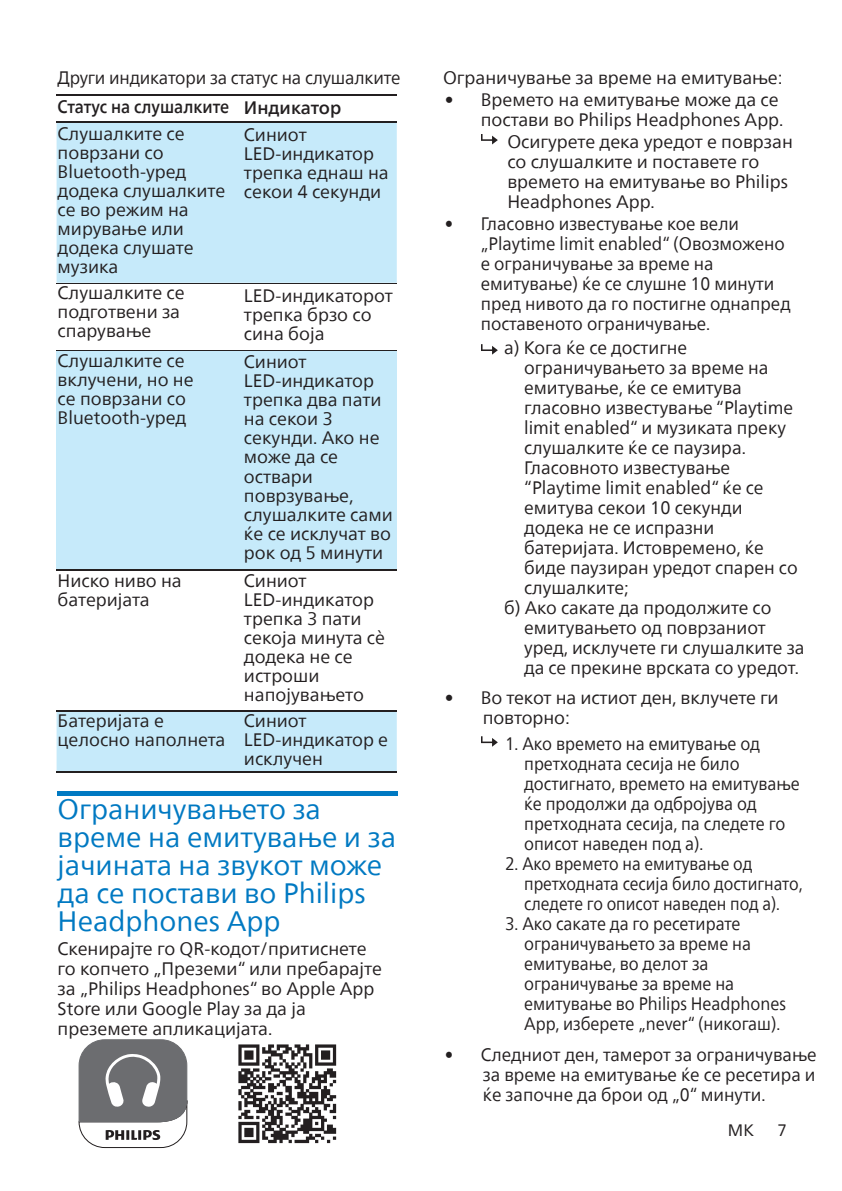
<style>
.page{position:relative;width:842px;height:1191px;background:#fff}
.page>*{position:absolute;margin:0;border:0;box-sizing:border-box;transform-origin:0 0}
.t1{font:28px/28px "Neue Frutiger World";color:#0079c2}
.t2{font:18px/19px "Neue Frutiger World";color:#231f20}
.t3{font:18px/20px "Neue Frutiger World";color:#231f20;scale:.91 1}
.t4{font:18px/20px "Neue Frutiger World";color:#231f20;scale:.95 1}
.t5{font:18px/20px "Neue Frutiger World";color:#231f20;text-align:justify;scale:.96 1}
.t6{font:500 18px "Neue Frutiger World";color:#231f20;scale:.9 1}
.t7{font:16.6px "Neue Frutiger World";color:#231f20}
</style>
<div class="page">
<div style="left:221px;top:350px;width:176px;height:219px;background:#c6eafa"></div>
<div style="left:57px;top:350px;width:164px;height:219px;background:#c6eafa"></div>
<div style="left:57px;top:122px;width:340px;height:161px;background:#c6eafa"></div>
<hr style="left:57px;top:95px;width:164px;height:1px;background:#231f20">
<hr style="left:221px;top:95px;width:176px;height:1px;background:#231f20">
<hr style="left:57px;top:121px;width:164px;height:1px;background:#231f20">
<hr style="left:221px;top:121px;width:176px;height:1px;background:#231f20">
<hr style="left:57px;top:283px;width:164px;height:1px;background:#231f20">
<hr style="left:221px;top:283px;width:176px;height:1px;background:#231f20">
<hr style="left:57px;top:350px;width:164px;height:1px;background:#231f20">
<hr style="left:221px;top:350px;width:176px;height:1px;background:#231f20">
<hr style="left:58px;top:791px;width:340px;height:4px;background:#0079c2">
<img style="left:238px;top:1044px;width:99px;height:100px">
<svg style="left:79px;top:1039px;width:108px;height:108px"></svg>
<div style="left:57px;top:711px;width:340px;height:60px;background:#c6eafa"></div>
<hr style="left:57px;top:569px;width:164px;height:1px;background:#231f20">
<hr style="left:221px;top:569px;width:176px;height:1px;background:#231f20">
<hr style="left:57px;top:710px;width:164px;height:1px;background:#231f20">
<hr style="left:221px;top:710px;width:176px;height:1px;background:#231f20">
<hr style="left:57px;top:771px;width:164px;height:1px;background:#231f20">
<hr style="left:221px;top:771px;width:176px;height:1px;background:#231f20">
<svg style="left:481px;top:134px;width:17px;height:10px"></svg>
<svg style="left:481px;top:344px;width:17px;height:11px"></svg>
<svg style="left:481px;top:736px;width:17px;height:10px"></svg>
<p class="t4" style="left:58px;top:68px;width:362px">Други индикатори за статус на слушалките</p>
<p class="t6" style="left:58px;top:92px;width:317px">Статус на слушалките Индикатор</p>
<p class="t2" style="left:58px;top:125px;width:169px">Слушалките се поврзани со<br>Bluetooth-уред додека слушалките се во режим на мирување или додека слушате музика</p>
<p class="t2" style="left:244px;top:126px;width:146px">Синиот<br>LED-индикатор трепка еднаш на секои 4 секунди</p>
<p class="t2" style="left:58px;top:284px;width:129px">Слушалките се подготвени за спарување</p>
<p class="t2" style="left:244px;top:286px;width:150px">LED-индикаторот трепка брзо со сина боја</p>
<p class="t2" style="left:58px;top:352px;width:137px">Слушалките се вклучени, но не се поврзани со<br>Bluetooth-уред</p>
<p class="t2" style="left:244px;top:353px;width:150px">Синиот<br>LED-индикатор трепка два пати на секои 3 секунди. Ако не може да се оствари поврзување, слушалките сами ќе се исклучат во рок од 5 минути</p>
<p class="t2" style="left:58px;top:572px;width:126px">Ниско ниво на батеријата</p>
<p class="t2" style="left:244px;top:572px;width:142px">Синиот<br>LED-индикатор трепка 3 пати секоја минута сè додека не се истроши напојувањето</p>
<p class="t2" style="left:58px;top:712px;width:169px">Батеријата е целосно наполнета</p>
<p class="t2" style="left:244px;top:711px;width:146px">Синиот<br>LED-индикатор е исклучен</p>
<h1 class="t1" style="left:58px;top:796px;width:340px">Ограничувањето за време на емитување и за јачината на звукот може да се постави во Philips<br>Headphones App</h1>
<p class="t2" style="left:58px;top:939px;width:326px;line-height:20px">Скенирајте го QR-кодот/притиснете го копчето „Преземи“ или пребарајте за „Philips Headphones“ во Apple App<br>Store или Google Play за да ја преземете апликацијата.</p>
<p class="t2" style="left:443px;top:68px;width:341px">Ограничување за време на емитување:</p>
<p class="t2" style="left:445px;top:90px;width:340px;line-height:20px;text-align:right">• Времето на емитување може да се постави во Philips Headphones App.</p>
<p class="t2" style="left:507px;top:132px;width:287px;line-height:20px">Осигурете дека уредот е поврзан со слушалките и поставете го времето на емитување во Philips<br>Headphones App.</p>
<p class="t4" style="left:481px;top:213px;width:328px;text-indent:-36px">• Гласовно известување кое вели „Playtime limit enabled“ (Овозможено е ограничување за време на емитување) ќе се слушне 10 минути пред нивото да го постигне однапред поставеното ограничување.</p>
<p class="t2" style="left:504px;top:339px;width:184px">a) Кога ќе се достигне</p>
<p class="t2" style="left:524px;top:359px;width:246px">ограничувањето за време на</p>
<p class="t2" style="left:524px;top:379px;width:219px">емитување, ќе се емитува</p>
<p class="t2" style="left:524px;top:399px;width:271px">гласовно известување “Playtime</p>
<p class="t2" style="left:524px;top:419px;width:263px">limit enabled“ и музиката преку</p>
<p class="t2" style="left:524px;top:439px;width:223px">слушалките ќе се паузира.</p>
<p class="t2" style="left:524px;top:459px;width:208px">Гласовното известување</p>
<p class="t2" style="left:524px;top:479px;width:241px">“Playtime limit enabled“ ќе се</p>
<p class="t2" style="left:524px;top:499px;width:220px">емитува секои 10 секунди</p>
<p class="t2" style="left:524px;top:519px;width:192px">додека не се испразни</p>
<p class="t2" style="left:524px;top:539px;width:241px">батеријата. Истовремено, ќе</p>
<p class="t2" style="left:524px;top:559px;width:275px">биде паузиран уредот спарен со</p>
<p class="t2" style="left:524px;top:579px;width:106px">слушалките;</p>
<p class="t2" style="left:504px;top:599px;width:269px">б) Ако сакате да продолжите со</p>
<p class="t2" style="left:524px;top:619px;width:243px">емитувањето од поврзаниот</p>
<p class="t2" style="left:524px;top:639px;width:282px">уред, исклучете ги слушалките за</p>
<p class="t2" style="left:524px;top:659px;width:276px">да се прекине врската со уредот.</p>
<p class="t2" style="left:483px;top:688px;width:297px;line-height:20px;text-indent:-38px">• Во текот на истиот ден, вклучете ги повторно:</p>
<p class="t3" style="left:524px;top:734px;width:304px;text-indent:-19px">1. Ако времето на емитување од претходната сесија не било достигнато, времето на емитување ќе продолжи да одбројува од претходната сесија, па следете го описот наведен под а).</p>
<p class="t3" style="left:524px;top:854px;width:307px;text-indent:-19px">2. Ако времето на емитување од претходната сесија било достигнато, следете го описот наведен под а).</p>
<p class="t3" style="left:524px;top:914px;width:289px;text-indent:-19px">3. Ако сакате да го ресетирате ограничувањето за време на емитување, во делот за ограничување за време на емитување во Philips Headphones<br>App, изберете „never“ (никогаш).</p>
<p class="t5" style="left:483px;top:1044px;width:349px;text-indent:-38px">• Следниот ден, тамерот за ограничување за време на емитување ќе се ресетира и ќе започне да брои од „0“ минути.</p>
<p class="t7" style="left:728px;top:1117px;width:28px">МК</p>
<p class="t7" style="left:777px;top:1117px;width:11px">7</p>
</div>
